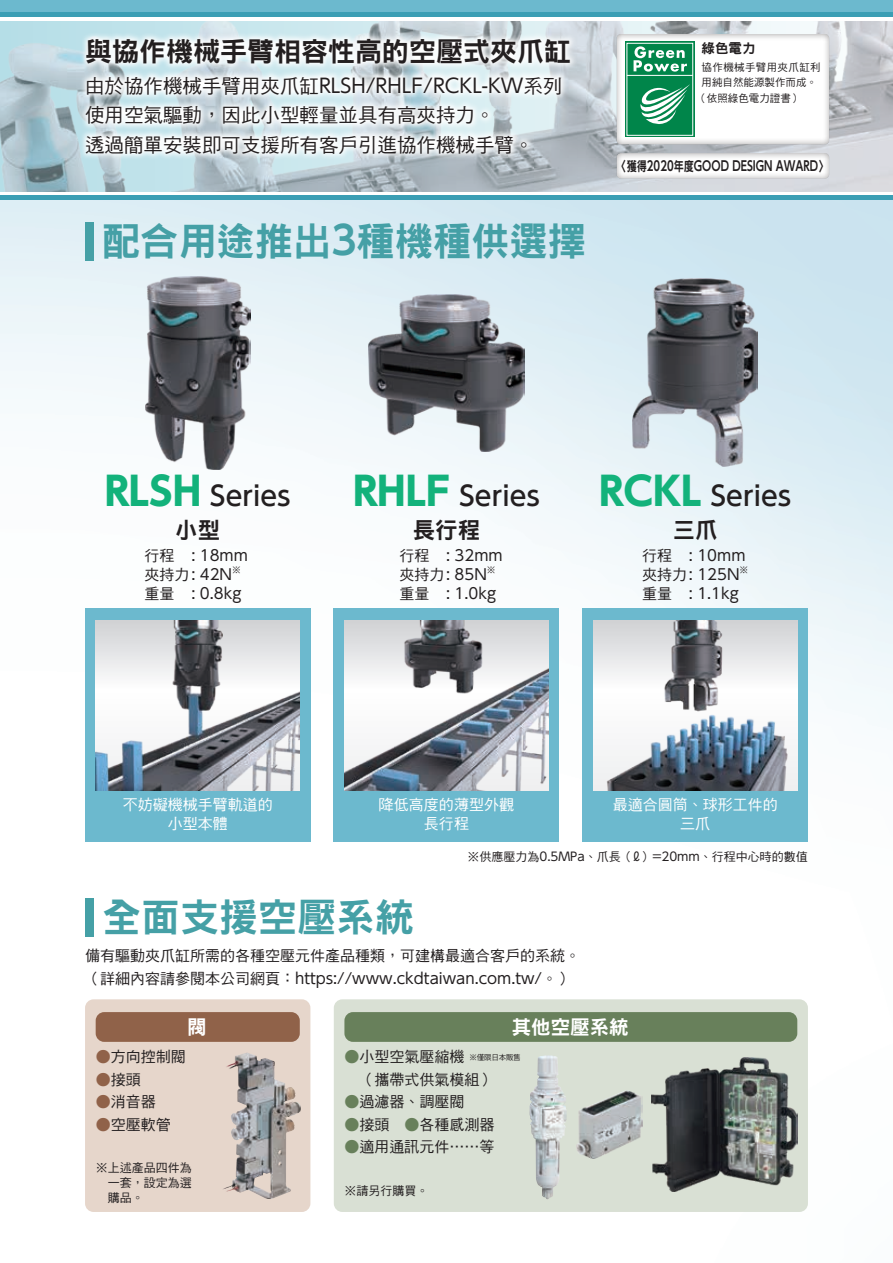
<style>
.page{position:relative;width:893px;height:1263px;background:#fff}
.page>*{position:absolute;margin:0;border:0;box-sizing:border-box;transform-origin:0 0}
.t1{font:39px "DF Hei Std W9";color:#45a0a6}
.t2{font:500 27px "UD Shin Go Pro";color:#231f20}
.t3{font:27px "DF Hei Std W9";color:#231f20}
.t4{font:22.5px "DF Hei Std W9";color:#231f20}
.t5{font:19.5px/29.2px "DF Hei Std W5";color:#231f20}
.t6{font:19.5px "UD Shin Go Pro";color:#231f20}
.t7{font:19.5px "DF Hei Std W9";color:#fff}
.t8{font:15px/18.8px "UD Shin Go Pro";color:#231f20}
.t9{font:15px/22.5px "DF Hei Std W5";color:#231f20}
.t10{font:15px/18.8px "DF Hei Std W5";color:#fff;text-align:center}
.t11{font:700 13.5px "UD Shin Go Pro De";color:#231f20;scale:.75 1}
.t12{font:13.5px "DF Hei Std W9";color:#231f20}
.t13{font:12px/15px "DF Hei Std W5";color:#231f20;text-align:justify}
.t14{font:10.5px "DF Hei Std W5";color:#231f20}
.t15{font:10.5px "DF Hei Std W5";letter-spacing:.035em;color:#231f20}
.t16{font:8.7px "DF Hei Std W5";color:#231f20}
.s1{font-family:"DF Hei Std W5"}
.s2{font-family:"UD Shin Go Pro De";font-weight:700}
.s3{font-family:"DF Hei Std W9";font-weight:400}
.s4{font-weight:700;font-size:39px;color:#13b27b}
.s5{font-family:"UD Shin Go Pro"}
.s6{color:#906249}
.s7{color:#68805b}
</style>
<div class="page">
<img style="left:0;top:200px;width:893px;height:1012px">
<hr style="left:0;top:196px;width:893px;height:4px;background:#3b9eb4">
<img style="left:0;top:21px;width:893px;height:170px">
<div style="left:85px;top:999px;width:225px;height:213px;background:#e6d6cb;border-radius:9px"></div>
<div style="left:334px;top:999px;width:474px;height:213px;background:#d9e0d4;border-radius:9px"></div>
<div style="left:85px;top:608px;width:225px;height:234px;background:#6cb9ce"></div>
<img style="left:96px;top:621px;width:204px;height:170px">
<div style="left:334px;top:608px;width:225px;height:234px;background:#6cb9ce"></div>
<img style="left:344px;top:621px;width:205px;height:170px">
<div style="left:583px;top:608px;width:225px;height:234px;background:#6cb9ce"></div>
<img style="left:593px;top:621px;width:204px;height:170px">
<img style="left:633px;top:279px;width:125px;height:188px">
<img style="left:368px;top:295px;width:157px;height:157px">
<img style="left:145px;top:276px;width:105px;height:194px">
<div style="left:85px;top:222px;width:9px;height:38px;background:#45a0a6"></div>
<div style="left:85px;top:898px;width:9px;height:38px;background:#45a0a6"></div>
<div style="left:0;top:0;width:893px;height:13px;background:#6cb9ce"></div>
<hr style="left:0;top:13px;width:893px;height:4px;background:#3b9eb4">
<div style="left:96px;top:1012px;width:204px;height:30px;background:#906249;border-radius:9px"></div>
<div style="left:344px;top:1012px;width:453px;height:30px;background:#68805b;border-radius:9px"></div>
<img style="left:223px;top:1053px;width:24px;height:137px">
<img style="left:576px;top:1091px;width:66px;height:68px">
<img style="left:530px;top:1055px;width:37px;height:144px">
<img style="left:651px;top:1057px;width:146px;height:134px">
<svg style="left:78px;top:32px;width:500px;height:129px"></svg>
<div style="left:603px;top:142px;width:238px;height:37px;background:#231f20;opacity:.5"></div>
<div style="left:603px;top:22px;width:238px;height:123px;background:#231f20;opacity:.5"></div>
<div style="left:625px;top:41px;width:70px;height:96px;background:#00854a"></div>
<div style="left:627px;top:43px;width:66px;height:93px;border:1px solid #fff"></div>
<svg style="left:634px;top:46px;width:53px;height:26px"></svg>
<hr style="left:627px;top:75px;width:66px;height:1px;background:#fff">
<svg style="left:640px;top:84px;width:50px;height:40px"></svg>
<h2 class="t3" style="left:85px;top:37px;width:487px">與協作機械手臂相容性高的空壓式夾爪缸</h2>
<h3 class="t6" style="left:85px;top:70px;width:479px"><span class="s1">由於協作機械手臂用夾爪缸</span>RLSH/RHLF/RCKL-KW<span class="s1">系列</span></h3>
<h3 class="t5" style="left:85px;top:100px;width:450px">使用空氣驅動，因此小型輕量並具有高夾持力。<br>透過簡單安裝即可支援所有客戶引進協作機械手臂。</h3>
<h1 class="t1" style="left:102px;top:220px;width:485px">配合用途推出<span class="s2">3</span>種機種供選擇</h1>
<p class="t12" style="left:702px;top:41px;width:55px">綠色電力</p>
<p class="t15" style="left:702px;top:61px;width:121px">協作機械手臂用夾爪缸利</p>
<p class="t14" style="left:702px;top:77px;width:117px">用純自然能源製作而成。</p>
<p class="t14" style="left:696px;top:93px;width:106px">（依照綠色電力證書）</p>
<p class="t11" style="left:617px;top:155px;width:284px"><span class="s3">〈獲得</span>2020<span class="s3">年度</span>GOOD DESIGN AWARD<span class="s3">〉</span></p>
<h2 class="t2" style="left:105px;top:473px;width:187px"><span class="s4">RLSH</span> Series</h2>
<h2 class="t2" style="left:353px;top:473px;width:188px"><span class="s4">RHLF</span> Series</h2>
<h2 class="t2" style="left:599px;top:473px;width:194px"><span class="s4">RCKL</span> Series</h2>
<h3 class="t4" style="left:175px;top:518px;width:47px">小型</h3>
<h3 class="t4" style="left:413px;top:518px;width:69px">長行程</h3>
<h3 class="t4" style="left:673px;top:518px;width:46px">三爪</h3>
<p class="t8" style="left:145px;top:546px;width:105px"><span class="s1">行程</span> : 18mm<span class="s1">夾持力</span> : 42N</p>
<p class="t16" style="left:232px;top:565px;width:10px">※</p>
<p class="t8" style="left:145px;top:583px;width:98px"><span class="s1">重量</span> : 0.8kg</p>
<p class="t8" style="left:399px;top:546px;width:105px"><span class="s1">行程</span> : 32mm<span class="s1">夾持力</span> : 85N</p>
<p class="t16" style="left:487px;top:565px;width:10px">※</p>
<p class="t8" style="left:399px;top:583px;width:98px"><span class="s1">重量</span> : 1.0kg</p>
<p class="t8" style="left:642px;top:546px;width:105px"><span class="s1">行程</span> : 10mm<span class="s1">夾持力</span> : 125N</p>
<p class="t16" style="left:740px;top:565px;width:10px">※</p>
<p class="t8" style="left:642px;top:583px;width:98px"><span class="s1">重量</span> : 1.1kg</p>
<p class="t10" style="left:123px;top:795px;width:152px">不妨礙機械手臂軌道的小型本體</p>
<p class="t10" style="left:379px;top:795px;width:137px">降低高度的薄型外觀長行程</p>
<p class="t10" style="left:613px;top:795px;width:166px">最適合圓筒、球形工件的三爪</p>
<h1 class="t1" style="left:102px;top:896px;width:314px">全面支援空壓系統</h1>
<p class="t13" style="left:467px;top:849px;width:342px">※供應壓力為<span class="s5">0.5MPa</span>、爪長（<span class="s5">ℓ</span>）<span class="s5">=20mm</span>、行程中心時的數值</p>
<p class="t9" style="left:85px;top:944px;width:496px">備有驅動夾爪缸所需的各種空壓元件產品種類，可建構最適合客戶的系統。</p>
<p class="t8" style="left:85px;top:968px;width:488px"><span class="s1">（詳細內容請參閱本公司網頁：</span>https://www.ckdtaiwan.com.tw/<span class="s1">。）</span></p>
<h3 class="t7" style="left:187px;top:1016px;width:21px">閥</h3>
<p class="t9" style="left:96px;top:1045px;width:91px"><span class="s6">●</span>方向控制閥</p>
<p class="t9" style="left:96px;top:1068px;width:46px"><span class="s6">●</span>接頭</p>
<p class="t9" style="left:96px;top:1090px;width:61px"><span class="s6">●</span>消音器</p>
<p class="t9" style="left:96px;top:1113px;width:76px"><span class="s6">●</span>空壓軟管</p>
<p class="t13" style="left:108px;top:1160px;width:85px;text-indent:-12px">※上述產品四件為一套，設定為選購品。</p>
<h3 class="t7" style="left:512px;top:1016px;width:118px">其他空壓系統</h3>
<p class="t9" style="left:359px;top:1045px;width:163px;text-indent:-15px"><span class="s7">●</span>小型空氣壓縮機 <sup>※僅限日本販售</sup>（攜帶式供氣模組）</p>
<p class="t9" style="left:344px;top:1090px;width:122px"><span class="s7">●</span>過濾器、調壓閥</p>
<p class="t9" style="left:344px;top:1113px;width:152px"><span class="s7">●</span>接頭　<span class="s7">●</span>各種感測器</p>
<p class="t9" style="left:344px;top:1135px;width:152px"><span class="s7">●</span>適用通訊元件⋯⋯等</p>
<p class="t13" style="left:344px;top:1183px;width:85px">※請另行購買。</p>
</div>
